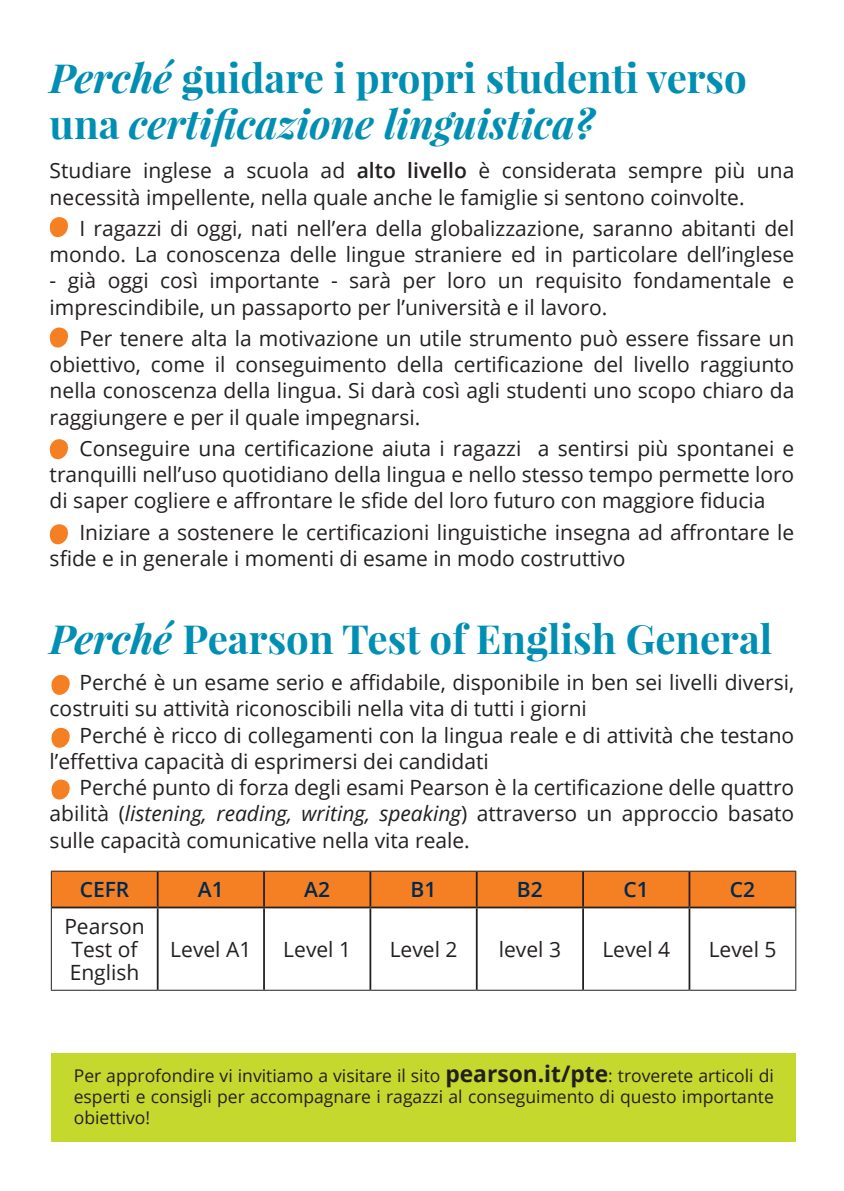
<style>
.page{position:relative;width:844px;height:1191px;background:#fff}
.page>*{position:absolute;margin:0;border:0;box-sizing:border-box;transform-origin:0 0}
.t1{font:italic 700 40.25px/45.5px "Playfair Display";color:#008fb3}
.t2{font:700 40.25px "Playfair Display";color:#008fb3}
.t3{font:21px/26.2px "Open Sans";color:#231f20}
.t4{font:600 21px "Open Sans";color:#00294e}
.t5{font:17.5px/21px "Open Sans";color:#231f20;text-align:justify}
.s1{font-style:normal}
.s2{font-weight:600}
.s3{font-style:italic}
.s4{font-weight:700;font-size:22.75px}
</style>
<div class="page">
<svg style="left:49px;top:217px;width:20px;height:21px"></svg>
<svg style="left:49px;top:327px;width:20px;height:21px"></svg>
<svg style="left:49px;top:439px;width:20px;height:21px"></svg>
<svg style="left:49px;top:524px;width:20px;height:21px"></svg>
<svg style="left:51px;top:674px;width:19px;height:21px"></svg>
<svg style="left:51px;top:727px;width:19px;height:21px"></svg>
<svg style="left:51px;top:779px;width:19px;height:21px"></svg>
<div style="left:51px;top:1052px;width:745px;height:89px;background:#c4d82d"></div>
<div style="left:52px;top:871px;width:743px;height:35px;background:#f58023"></div>
<hr style="left:157px;top:871px;width:1px;height:35px;background:#231f20">
<hr style="left:263px;top:871px;width:2px;height:35px;background:#231f20">
<hr style="left:369px;top:871px;width:2px;height:35px;background:#231f20">
<hr style="left:475px;top:871px;width:2px;height:35px;background:#231f20">
<hr style="left:582px;top:871px;width:2px;height:35px;background:#231f20">
<hr style="left:688px;top:871px;width:2px;height:35px;background:#231f20">
<hr style="left:157px;top:908px;width:1px;height:81px;background:#231f20">
<hr style="left:263px;top:908px;width:2px;height:81px;background:#231f20">
<hr style="left:369px;top:908px;width:2px;height:81px;background:#231f20">
<hr style="left:475px;top:908px;width:2px;height:81px;background:#231f20">
<hr style="left:582px;top:908px;width:2px;height:81px;background:#231f20">
<hr style="left:688px;top:908px;width:2px;height:81px;background:#231f20">
<hr style="left:51px;top:907px;width:1px;height:82px;background:#231f20">
<hr style="left:795px;top:907px;width:1px;height:82px;background:#231f20">
<hr style="left:51px;top:989px;width:107px;height:1px;background:#231f20">
<hr style="left:158px;top:989px;width:106px;height:1px;background:#231f20">
<hr style="left:264px;top:989px;width:106px;height:1px;background:#231f20">
<hr style="left:370px;top:989px;width:106px;height:1px;background:#231f20">
<hr style="left:476px;top:989px;width:107px;height:1px;background:#231f20">
<hr style="left:583px;top:989px;width:106px;height:1px;background:#231f20">
<hr style="left:689px;top:989px;width:107px;height:1px;background:#231f20">
<hr style="left:51px;top:870px;width:107px;height:1px;background:#231f20">
<hr style="left:51px;top:871px;width:1px;height:36px;background:#231f20">
<hr style="left:158px;top:870px;width:106px;height:1px;background:#231f20">
<hr style="left:264px;top:870px;width:106px;height:1px;background:#231f20">
<hr style="left:370px;top:870px;width:106px;height:1px;background:#231f20">
<hr style="left:476px;top:870px;width:107px;height:1px;background:#231f20">
<hr style="left:583px;top:870px;width:106px;height:1px;background:#231f20">
<hr style="left:689px;top:870px;width:107px;height:1px;background:#231f20">
<hr style="left:795px;top:871px;width:1px;height:36px;background:#231f20">
<hr style="left:52px;top:906px;width:106px;height:2px;background:#231f20">
<hr style="left:158px;top:906px;width:106px;height:2px;background:#231f20">
<hr style="left:264px;top:906px;width:106px;height:2px;background:#231f20">
<hr style="left:370px;top:906px;width:106px;height:2px;background:#231f20">
<hr style="left:476px;top:906px;width:107px;height:2px;background:#231f20">
<hr style="left:583px;top:906px;width:106px;height:2px;background:#231f20">
<hr style="left:689px;top:906px;width:106px;height:2px;background:#231f20">
<p class="t1" style="left:50px;top:54px;width:698px">Perché <span class="s1">guidare i propri studenti verso una</span> certificazione linguistica?</p>
<p class="t3" style="left:50px;top:157px;width:746px">Studiare inglese a scuola ad <span class="s2">alto livello</span> è considerata sempre più una necessità impellente, nella quale anche le famiglie si sentono coinvolte.</p>
<p class="t3" style="left:50px;top:214px;width:746px;text-align:right">I ragazzi di oggi, nati nell’era della globalizzazione, saranno abitanti del mondo. La conoscenza delle lingue straniere ed in particolare dell’inglese</p>
<p class="t3" style="left:50px;top:267px;width:746px">- già oggi così importante - sarà per loro un requisito fondamentale e imprescindibile, un passaporto per l’università e il lavoro.</p>
<p class="t3" style="left:50px;top:324px;width:746px;text-align:justify;text-indent:30px">Per tenere alta la motivazione un utile strumento può essere fissare un obiettivo, come il conseguimento della certificazione del livello raggiunto nella conoscenza della lingua. Si darà così agli studenti uno scopo chiaro da raggiungere e per il quale impegnarsi.</p>
<p class="t3" style="left:50px;top:434px;width:746px;text-align:justify;text-indent:30px">Conseguire una certificazione aiuta i ragazzi a sentirsi più spontanei e tranquilli nell’uso quotidiano della lingua e nello stesso tempo permette loro di saper cogliere e affrontare le sfide del loro futuro con maggiore fiducia</p>
<p class="t3" style="left:50px;top:518px;width:746px;text-indent:30px">Iniziare a sostenere le certificazioni linguistiche insegna ad affrontare le sfide e in generale i momenti di esame in modo costruttivo</p>
<p class="t2" style="left:50px;top:613px;width:724px"><span class="s3">Perché</span> Pearson Test of English General</p>
<p class="t3" style="left:50px;top:669px;width:746px;text-indent:30px">Perché è un esame serio e affidabile, disponibile in ben sei livelli diversi, costruiti su attività riconoscibili nella vita di tutti i giorni</p>
<p class="t3" style="left:50px;top:721px;width:746px;text-indent:30px">Perché è ricco di collegamenti con la lingua reale e di attività che testano l’effettiva capacità di esprimersi dei candidati</p>
<p class="t3" style="left:50px;top:774px;width:746px;text-align:justify;text-indent:30px">Perché punto di forza degli esami Pearson è la certificazione delle quattro abilità (<span class="s3">listening, reading, writing, speaking</span>) attraverso un approccio basato sulle capacità comunicative nella vita reale.</p>
<p class="t4" style="left:80px;top:875px;width:51px">CEFR</p>
<p class="t4" style="left:198px;top:875px;width:27px">A1</p>
<p class="t4" style="left:304px;top:875px;width:27px">A2</p>
<p class="t4" style="left:410px;top:875px;width:27px">B1</p>
<p class="t4" style="left:517px;top:875px;width:27px">B2</p>
<p class="t4" style="left:623px;top:875px;width:27px">C1</p>
<p class="t4" style="left:729px;top:875px;width:27px">C2</p>
<p class="t3" style="left:64px;top:914px;width:82px;line-height:23.3px">Pearson<br>Test of<br>English</p>
<p class="t3" style="left:170px;top:935px;width:83px">Level A1</p>
<p class="t3" style="left:283px;top:935px;width:69px">Level 1</p>
<p class="t3" style="left:389px;top:935px;width:69px">Level 2</p>
<p class="t3" style="left:498px;top:935px;width:64px">level 3</p>
<p class="t3" style="left:602px;top:935px;width:69px">Level 4</p>
<p class="t3" style="left:708px;top:935px;width:69px">Level 5</p>
<p class="t5" style="left:74px;top:1065px;width:701px">Per approfondire vi invitiamo a visitare il sito <span class="s4">pearson.it/pte</span>: troverete articoli di esperti e consigli per accompagnare i ragazzi al conseguimento di questo importante obiettivo!</p>
</div>
